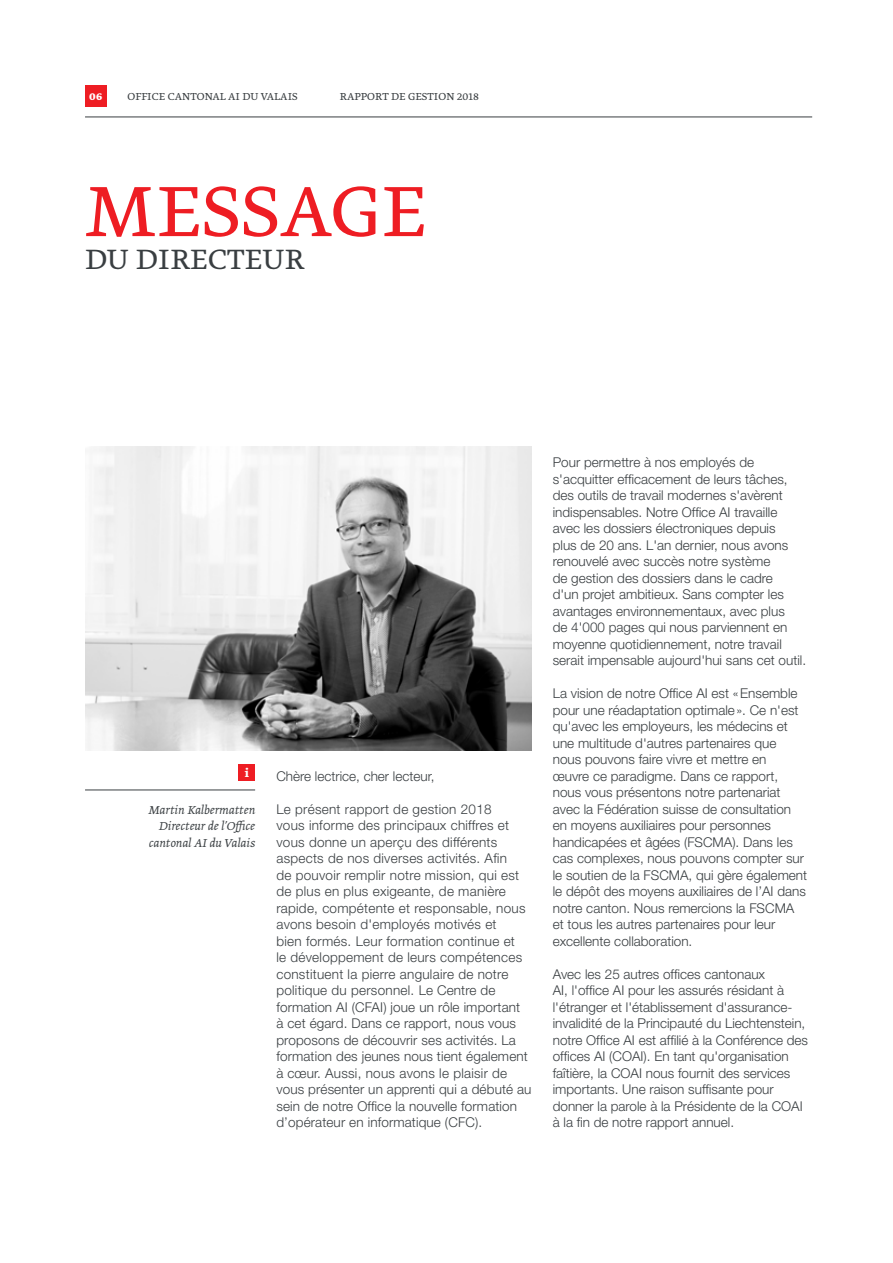
<style>
.page{position:relative;width:893px;height:1263px;background:#fff}
.page>*{position:absolute;margin:0;border:0;box-sizing:border-box;transform-origin:0 0}
.t1{font:300 84px "Greta Text Pro";letter-spacing:.01em;color:#ee1d23}
.t2{font:300 33px "Greta Text Pro";letter-spacing:.01em;color:#393e41}
.t3{font:300 13.5px/16.5px "Helvetica Neue";color:#393e41}
.t4{font:300 13.5px/16.5px "Helvetica Neue";letter-spacing:.02em;color:#393e41}
.t5{font:13.5px/16.5px "Greta Text Pro Light Italic Min";color:#393e41;text-align:right}
.t6{font:700 13.5px "Greta Text Pro";color:#fff}
.t7{font:300 12px "Greta Text Pro";letter-spacing:.01em;color:#393e41}
.t8{font:700 12px "Greta Text Pro";color:#fff}
</style>
<div class="page">
<img style="left:85px;top:446px;width:446px;height:305px">
<div style="left:85px;top:85px;width:21px;height:21px;background:#ee1d23"></div>
<hr style="left:85px;top:117px;width:727px;height:1px;background:#393e41">
<div style="left:239px;top:764px;width:16px;height:17px;background:#ee1d23"></div>
<hr style="left:85px;top:790px;width:170px;height:1px;background:#393e41">
<p class="t8" style="left:89px;top:88px;width:15px">06</p>
<p class="t7" style="left:128px;top:89px;width:172px">OFFICE CANTONAL AI DU VALAIS</p>
<p class="t7" style="left:340px;top:89px;width:141px">RAPPORT DE GESTION 2018</p>
<h1 class="t1" style="left:85px;top:161px;width:342px">MESSAGE</h1>
<h2 class="t2" style="left:85px;top:239px;width:221px">DU DIRECTEUR</h2>
<p class="t6" style="left:245px;top:764px;width:6px">i</p>
<p class="t5" style="left:148px;top:802px;width:108px">Martin Kalbermatten<br>Directeur de l’Office cantonal AI du Valais</p>
<p class="t3" style="left:276px;top:767px;width:160px">Chère lectrice, cher lecteur,</p>
<p class="t4" style="left:276px;top:800px;width:257px">Le présent rapport de gestion 2018<br>vous informe des principaux chiffres et vous donne un aperçu des différents aspects de nos diverses activités. Afin<br>de pouvoir remplir notre mission, qui est de plus en plus exigeante, de manière rapide, compétente et responsable, nous avons besoin d'employés motivés et<br>bien formés. Leur formation continue et<br>le développement de leurs compétences constituent la pierre angulaire de notre politique du personnel. Le Centre de formation AI (CFAI) joue un rôle important<br>à cet égard. Dans ce rapport, nous vous proposons de découvrir ses activités. La formation des jeunes nous tient également à cœur. Aussi, nous avons le plaisir de vous présenter un apprenti qui a débuté au sein de notre Office la nouvelle formation d’opérateur en informatique (CFC).</p>
<p class="t3" style="left:553px;top:454px;width:255px">Pour permettre à nos employés de s'acquitter efficacement de leurs tâches, des outils de travail modernes s'avèrent indispensables. Notre Office AI travaille avec les dossiers électroniques depuis<br>plus de 20 ans. L'an dernier, nous avons renouvelé avec succès notre système<br>de gestion des dossiers dans le cadre<br>d'un projet ambitieux. Sans compter les avantages environnementaux, avec plus<br>de 4'000 pages qui nous parviennent en moyenne quotidiennement, notre travail serait impensable aujourd'hui sans cet outil.</p>
<p class="t3" style="left:553px;top:685px;width:256px">La vision de notre Office AI est «Ensemble pour une réadaptation optimale». Ce n'est qu'avec les employeurs, les médecins et une multitude d'autres partenaires que nous pouvons faire vivre et mettre en<br>œuvre ce paradigme. Dans ce rapport, nous vous présentons notre partenariat avec la Fédération suisse de consultation en moyens auxiliaires pour personnes handicapées et âgées (FSCMA). Dans les cas complexes, nous pouvons compter sur le soutien de la FSCMA, qui gère également le dépôt des moyens auxiliaires de l’AI dans notre canton. Nous remercions la FSCMA et tous les autres partenaires pour leur excellente collaboration.</p>
<p class="t3" style="left:553px;top:965px;width:257px">Avec les 25 autres offices cantonaux<br>AI, l'office AI pour les assurés résidant à l'étranger et l'établissement d'assurance&shy;invalidité de la Principauté du Liechtenstein, notre Office AI est affilié à la Conférence des offices AI (COAI). En tant qu'organisation faîtière, la COAI nous fournit des services importants. Une raison suffisante pour donner la parole à la Présidente de la COAI à la fin de notre rapport annuel.</p>
</div>
